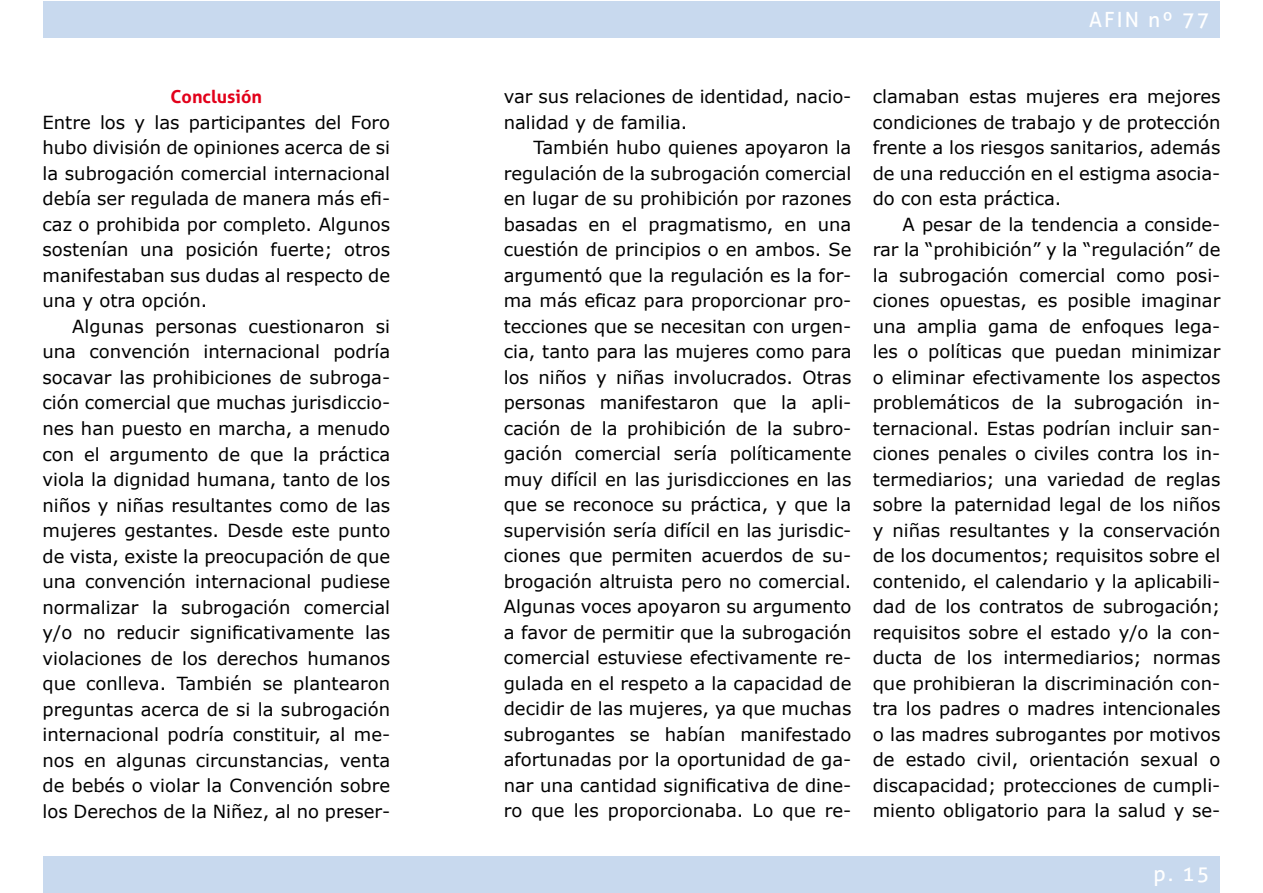
<style>
.page{position:relative;width:1263px;height:893px;background:#fff}
.page>*{position:absolute;margin:0;border:0;box-sizing:border-box;transform-origin:0 0}
.t1{font:21px "Aller";letter-spacing:.1em;color:#fff}
.t2{font:18px/25.5px "Verdana";color:#000;text-align:justify}
.t3{font:700 18px "Aller";color:#e2001a}
</style>
<div class="page">
<div style="left:43px;top:1px;width:1177px;height:37px;background:#c8d9ee"></div>
<div style="left:43px;top:856px;width:1177px;height:37px;background:#c8d9ee"></div>
<p class="t3" style="left:171px;top:86px;width:93px">Conclusión</p>
<p class="t2" style="left:43px;top:109px;width:349px">Entre los y las participantes del Foro hubo división de opiniones acerca de si la subrogación comercial internacional debía ser regulada de manera más efi&shy;caz o prohibida por completo. Algunos sostenían una posición fuerte; otros manifestaban sus dudas al respecto de una y otra opción.</p>
<p class="t2" style="left:43px;top:313px;width:349px;text-indent:30px">Algunas personas cuestionaron si una convención internacional podría socavar las prohibiciones de subroga&shy;ción comercial que muchas jurisdiccio&shy;nes han puesto en marcha, a menudo con el argumento de que la práctica viola la dignidad humana, tanto de los niños y niñas resultantes como de las mujeres gestantes. Desde este punto de vista, existe la preocupación de que una convención internacional pudiese normalizar la subrogación comercial y/o no reducir significativamente las violaciones de los derechos humanos que conlleva. También se plantearon preguntas acerca de si la subrogación internacional podría constituir, al me&shy;nos en algunas circunstancias, venta de bebés o violar la Convención sobre los Derechos de la Niñez, al no preser-</p>
<p class="t1" style="left:1089px;top:7px;width:122px">AFIN nº 77</p>
<p class="t2" style="left:504px;top:84px;width:349px">var sus relaciones de identidad, nacio&shy;nalidad y de familia.</p>
<p class="t2" style="left:504px;top:135px;width:349px;text-indent:30px">También hubo quienes apoyaron la regulación de la subrogación comercial en lugar de su prohibición por razones basadas en el pragmatismo, en una cuestión de principios o en ambos. Se argumentó que la regulación es la for&shy;ma más eficaz para proporcionar pro&shy;tecciones que se necesitan con urgen&shy;cia, tanto para las mujeres como para los niños y niñas involucrados. Otras personas manifestaron que la apli&shy;cación de la prohibición de la subro&shy;gación comercial sería políticamente muy difícil en las jurisdicciones en las que se reconoce su práctica, y que la supervisión sería difícil en las jurisdic&shy;ciones que permiten acuerdos de su&shy;brogación altruista pero no comercial.<br>Algunas voces apoyaron su argumento a favor de permitir que la subrogación comercial estuviese efectivamente re&shy;gulada en el respeto a la capacidad de decidir de las mujeres, ya que muchas subrogantes se habían manifestado afortunadas por la oportunidad de ga&shy;nar una cantidad significativa de dine&shy;ro que les proporcionaba. Lo que re-</p>
<p class="t2" style="left:873px;top:84px;width:349px">clamaban estas mujeres era mejores condiciones de trabajo y de protección frente a los riesgos sanitarios, además de una reducción en el estigma asocia&shy;do con esta práctica.</p>
<p class="t2" style="left:873px;top:211px;width:349px;text-indent:30px">A pesar de la tendencia a conside&shy;rar la “prohibición” y la “regulación” de la subrogación comercial como posi&shy;ciones opuestas, es posible imaginar una amplia gama de enfoques lega&shy;les o políticas que puedan minimizar o eliminar efectivamente los aspectos problemáticos de la subrogación in&shy;ternacional. Estas podrían incluir san&shy;ciones penales o civiles contra los in&shy;termediarios; una variedad de reglas sobre la paternidad legal de los niños y niñas resultantes y la conservación de los documentos; requisitos sobre el contenido, el calendario y la aplicabili&shy;dad de los contratos de subrogación; requisitos sobre el estado y/o la con&shy;ducta de los intermediarios; normas que prohibieran la discriminación con&shy;tra los padres o madres intencionales o las madres subrogantes por motivos de estado civil, orientación sexual o discapacidad; protecciones de cumpli&shy;miento obligatorio para la salud y se-</p>
<p class="t1" style="left:1153px;top:861px;width:57px">p. 15</p>
</div>
